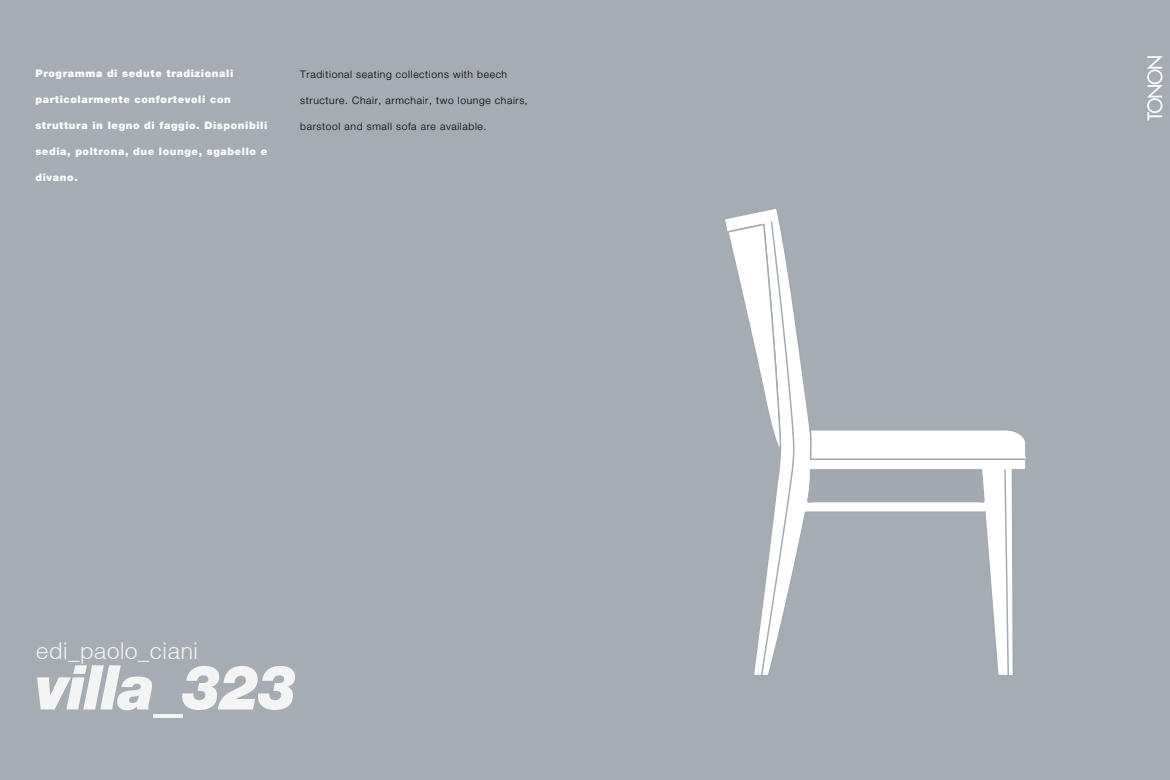
<style>
.page{position:relative;width:1170px;height:780px;background:#fff}
.page>*{position:absolute;margin:0;border:0;box-sizing:border-box;transform-origin:0 0}
.t1{font:italic 900 61.88px "Helvetica Neue";letter-spacing:-.03em;color:#f3f4f3;scale:.96 1}
.t2{font:300 23.25px "Helvetica";color:#f3f4f3}
.t3{font:900 10.25px "Helvetica 95";letter-spacing:.06em;color:#fff}
.t4{font:300 10.25px "Helvetica Neue";letter-spacing:.06em;color:#000}
</style>
<div class="page">
<div style="left:0;top:0;width:1169px;height:780px;background:#a6acb3"></div>
<svg style="left:725px;top:219px;width:300px;height:456px"></svg>
<svg style="left:808px;top:428px;width:219px;height:32px;background:#f1f2f3"></svg>
<svg style="left:805px;top:468px;width:179px;height:37px"></svg>
<svg style="left:1003px;top:468px;width:6px;height:207px"></svg>
<svg style="left:726px;top:209px;width:68px;height:466px"></svg>
<svg style="left:1147px;top:56px;width:15px;height:64px"></svg>
<p class="t3" style="left:35px;top:68px;width:199px">Programma di sedute tradizionali</p>
<p class="t3" style="left:35px;top:93px;width:197px">particolarmente confortevoli con</p>
<p class="t3" style="left:35px;top:119px;width:233px">struttura in legno di faggio. Disponibili</p>
<p class="t3" style="left:35px;top:145px;width:233px">sedia, poltrona, due lounge, sgabello e</p>
<p class="t3" style="left:35px;top:171px;width:44px">divano.</p>
<p class="t4" style="left:300px;top:68px;width:208px">Traditional seating collections with beech</p>
<p class="t4" style="left:300px;top:94px;width:229px">structure. Chair, armchair, two lounge chairs,</p>
<p class="t4" style="left:300px;top:120px;width:188px">barstool and small sofa are available.</p>
<h2 class="t2" style="left:36px;top:636px;width:164px">edi_paolo_ciani</h2>
<h1 class="t1" style="left:36px;top:649px;width:273px">villa_323</h1>
</div>
